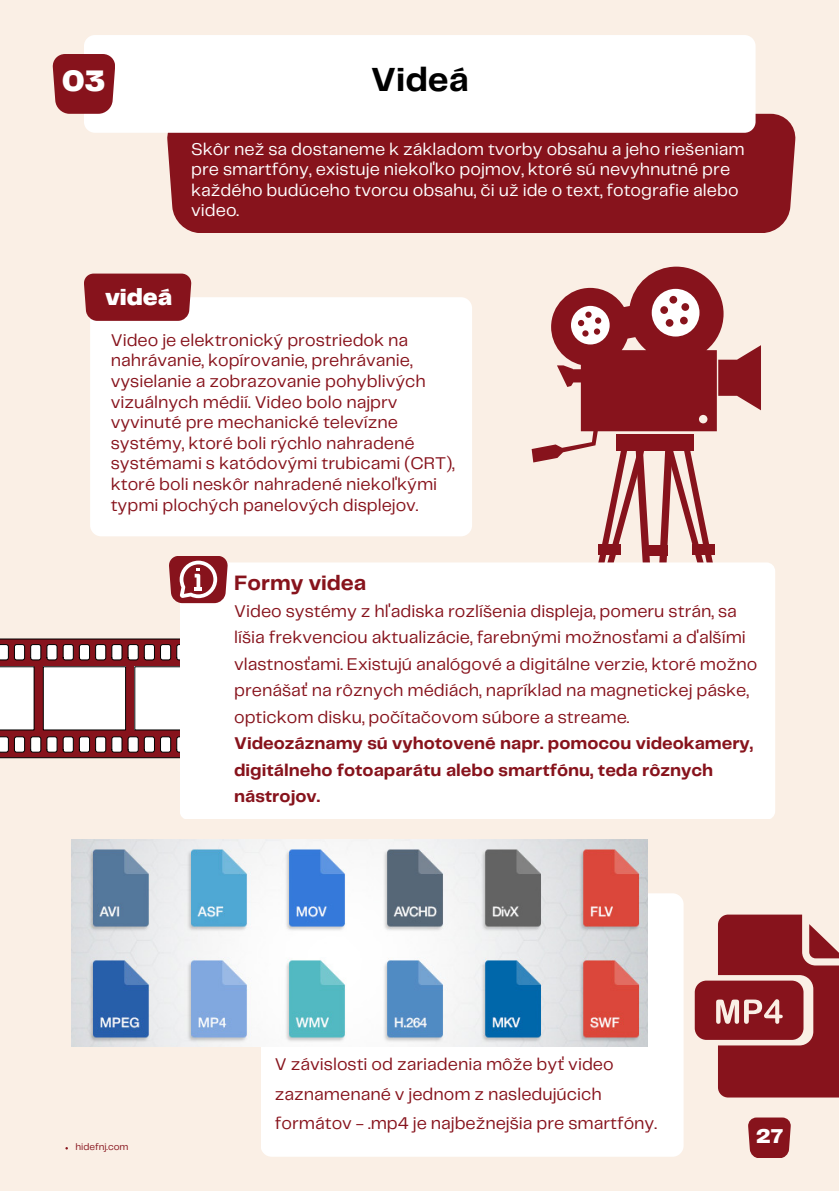
<style>
.page{position:relative;width:839px;height:1191px;background:#fff}
.page>*{position:absolute;margin:0;border:0;box-sizing:border-box;transform-origin:0 0}
.t1{font:700 34.8px "Telegraf";color:#000}
.t2{font:900 30.8px "Telegraf";color:#fff}
.t3{font:900 24.2px "Telegraf";color:#fff}
.t4{font:700 21.6px "Telegraf";color:#87131c}
.t5{font:900 20.8px "Telegraf";color:#fff}
.t6{font:17.6px/20.6px "Telegraf";color:#87131c}
.t7{font:17.6px/20.6px "Telegraf";color:#fff}
.t8{font:700 17.6px/26.4px "Telegraf";color:#87131c}
.t9{font:9.8px "Telegraf";color:#87131c}
</style>
<div class="page">
<div style="left:0;top:0;width:838px;height:1191px;background:#faefe5"></div>
<div style="left:167px;top:114px;width:628px;height:119px;background:#87131c"></div>
<div style="left:84px;top:35px;width:671px;height:98px;background:#fff;border-radius:11px"></div>
<svg style="left:53px;top:54px;width:62px;height:60px;background:#90252d"></svg>
<div style="left:90px;top:297px;width:382px;height:239px;background:#fff;border-radius:11px"></div>
<div style="left:84px;top:274px;width:107px;height:47px;background:#87131c"></div>
<svg style="left:531px;top:267px;width:230px;height:295px"></svg>
<svg style="left:0;top:638px;width:180px;height:120px;background:#c09d9f"></svg>
<div style="left:180px;top:562px;width:595px;height:257px;background:#fff;border-radius:9px"></div>
<svg style="left:169px;top:556px;width:59px;height:47px"></svg>
<div style="left:261px;top:893px;width:422px;height:264px;background:#fff;border-radius:11px"></div>
<img style="left:71px;top:839px;width:576px;height:207px">
<svg style="left:694px;top:915px;width:144px;height:183px"></svg>
<svg style="left:748px;top:1118px;width:42px;height:40px;background:#8e2129"></svg>
<h2 class="t2" style="left:62px;top:68px;width:45px">03</h2>
<h1 class="t1" style="left:370px;top:65px;width:100px">Videá</h1>
<p class="t7" style="left:191px;top:139px;width:555px">Skôr než sa dostaneme k základom tvorby obsahu a jeho riešeniam pre smartfóny, existuje niekoľko pojmov, ktoré sú nevyhnutné pre každého budúceho tvorcu obsahu, či už ide o text, fotografie alebo video.</p>
<h3 class="t3" style="left:105px;top:287px;width:68px">videá</h3>
<p class="t6" style="left:111px;top:331px;width:345px">Video je elektronický prostriedok na nahrávanie, kopírovanie, prehrávanie, vysielanie a zobrazovanie pohyblivých vizuálnych médií. Video bolo najprv vyvinuté pre mechanické televízne systémy, ktoré boli rýchlo nahradené systémami s katódovými trubicami (CRT), ktoré boli neskôr nahradené niekoľkými typmi plochých panelových displejov.</p>
<p class="t9" style="left:76px;top:1143px;width:54px">hidefnj.com</p>
<p class="t4" style="left:234px;top:573px;width:134px">Formy videa</p>
<p class="t6" style="left:234px;top:599px;width:524px;line-height:26.4px">Video systémy z hľadiska rozlíšenia displeja, pomeru strán, sa líšia frekvenciou aktualizácie, farebnými možnosťami a ďalšími vlastnosťami. Existujú analógové a digitálne verzie, ktoré možno prenášať na rôznych médiách, napríklad na magnetickej páske, optickom disku, počítačovom súbore a streame.</p>
<p class="t8" style="left:234px;top:731px;width:520px">Videozáznamy sú vyhotovené napr. pomocou videokamery, digitálneho fotoaparátu alebo smartfónu, teda rôznych nástrojov.</p>
<p class="t6" style="left:275px;top:1050px;width:383px;line-height:29.4px">V závislosti od zariadenia môže byť video zaznamenané v jednom z nasledujúcich formátov - .mp4 je najbežnejšia pre smartfóny.</p>
<p class="t5" style="left:755px;top:1127px;width:29px">27</p>
</div>
